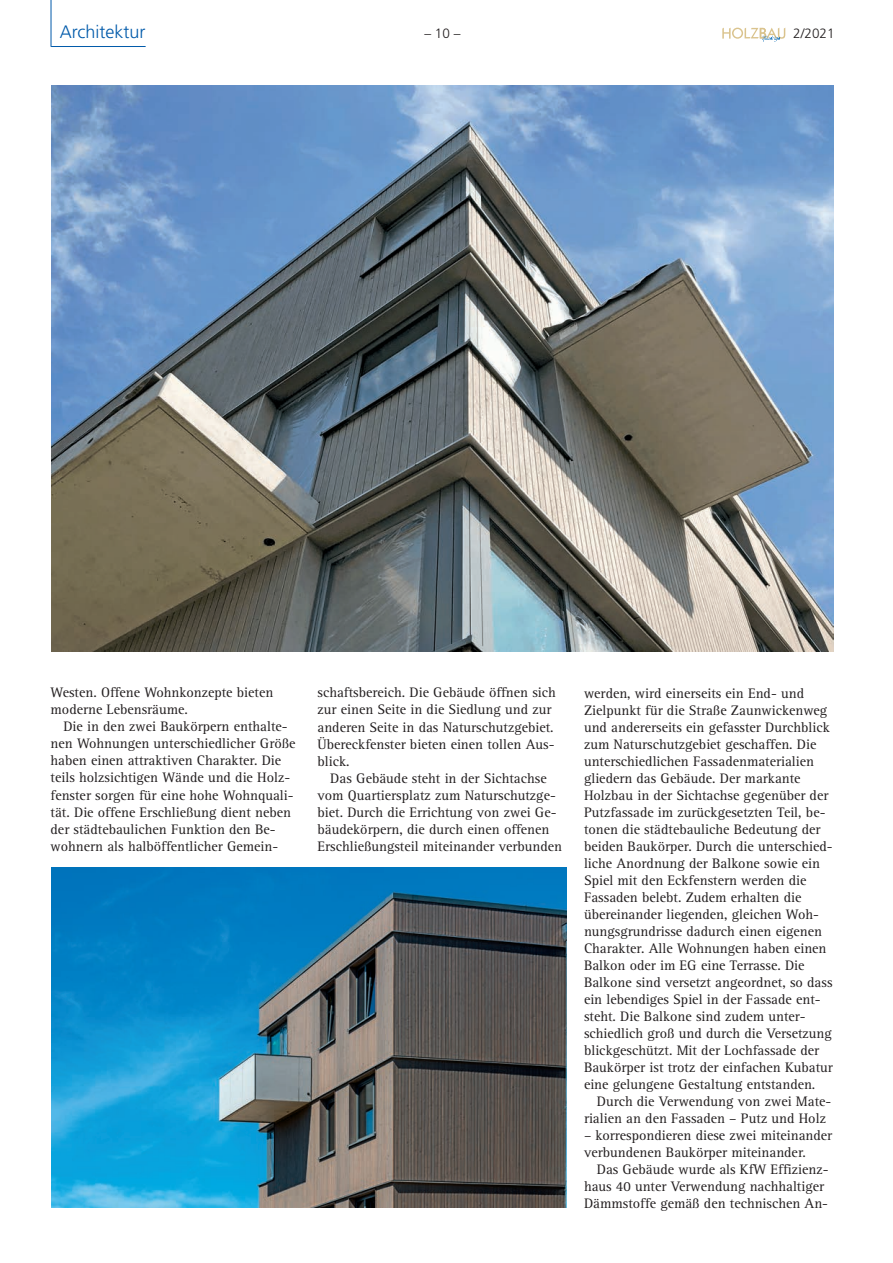
<style>
.page{position:relative;width:893px;height:1263px;background:#fff}
.page>*{position:absolute;margin:0;border:0;box-sizing:border-box;transform-origin:0 0}
.t1{font:300 18px "Frutiger";color:#015aaa}
.t2{font:14.25px/17px "Rotis Serif";color:#231f20}
.t3{font:300 13.5px "Frutiger";color:#231f20}
</style>
<div class="page">
<hr style="left:51px;top:0;width:1px;height:47px;background:#015aaa">
<hr style="left:51px;top:46px;width:95px;height:1px;background:#015aaa">
<svg style="left:722px;top:28px;width:63px;height:14px"></svg>
<img style="left:51px;top:85px;width:782px;height:566px">
<img style="left:51px;top:867px;width:516px;height:341px">
<p class="t1" style="left:60px;top:22px;width:87px">Architektur</p>
<p class="t3" style="left:424px;top:26px;width:38px">– 10 –</p>
<p class="t3" style="left:793px;top:26px;width:43px">2/2021</p>
<p class="t2" style="left:51px;top:685px;width:224px">Westen. Offene Wohnkonzepte bieten moderne Lebensräume.</p>
<p class="t2" style="left:51px;top:719px;width:246px;text-indent:13px">Die in den zwei Baukörpern enthalte&shy;nen Wohnungen unterschiedlicher Größe haben einen attraktiven Charakter. Die teils holzsichtigen Wände und die Holz&shy;fenster sorgen für eine hohe Wohnquali&shy;tät. Die offene Erschließung dient neben der städtebaulichen Funktion den Be&shy;wohnern als halböffentlicher Gemein-</p>
<p class="t2" style="left:317px;top:685px;width:240px">schaftsbereich. Die Gebäude öffnen sich zur einen Seite in die Siedlung und zur anderen Seite in das Naturschutzgebiet.<br>Übereckfenster bieten einen tollen Aus&shy;blick.</p>
<p class="t2" style="left:317px;top:770px;width:246px;text-indent:13px">Das Gebäude steht in der Sichtachse vom Quartiersplatz zum Naturschutzge&shy;biet. Durch die Errichtung von zwei Ge&shy;bäudekörpern, die durch einen offenen Erschließungsteil miteinander verbunden</p>
<p class="t2" style="left:584px;top:685px;width:250px">werden, wird einerseits ein End- und Zielpunkt für die Straße Zaunwickenweg und andererseits ein gefasster Durchblick zum Naturschutzgebiet geschaffen. Die unterschiedlichen Fassadenmaterialien gliedern das Gebäude. Der markante Holzbau in der Sichtachse gegenüber der Putzfassade im zurückgesetzten Teil, be&shy;tonen die städtebauliche Bedeutung der beiden Baukörper. Durch die unterschied&shy;liche Anordnung der Balkone sowie ein Spiel mit den Eckfenstern werden die Fassaden belebt. Zudem erhalten die übereinander liegenden, gleichen Woh&shy;nungsgrundrisse dadurch einen eigenen Charakter. Alle Wohnungen haben einen Balkon oder im EG eine Terrasse. Die Balkone sind versetzt angeordnet, so dass ein lebendiges Spiel in der Fassade ent&shy;steht. Die Balkone sind zudem unter&shy;schiedlich groß und durch die Versetzung blickgeschützt. Mit der Lochfassade der Baukörper ist trotz der einfachen Kubatur eine gelungene Gestaltung entstanden.</p>
<p class="t2" style="left:584px;top:1093px;width:249px;text-indent:13px">Durch die Verwendung von zwei Mate&shy;rialien an den Fassaden – Putz und Holz</p>
<p class="t2" style="left:584px;top:1127px;width:250px">– korrespondieren diese zwei miteinander verbundenen Baukörper miteinander.</p>
<p class="t2" style="left:584px;top:1161px;width:246px;text-indent:13px">Das Gebäude wurde als KfW Effizienz&shy;haus 40 unter Verwendung nachhaltiger<br>Dämmstoffe gemäß den technischen An-</p>
</div>
